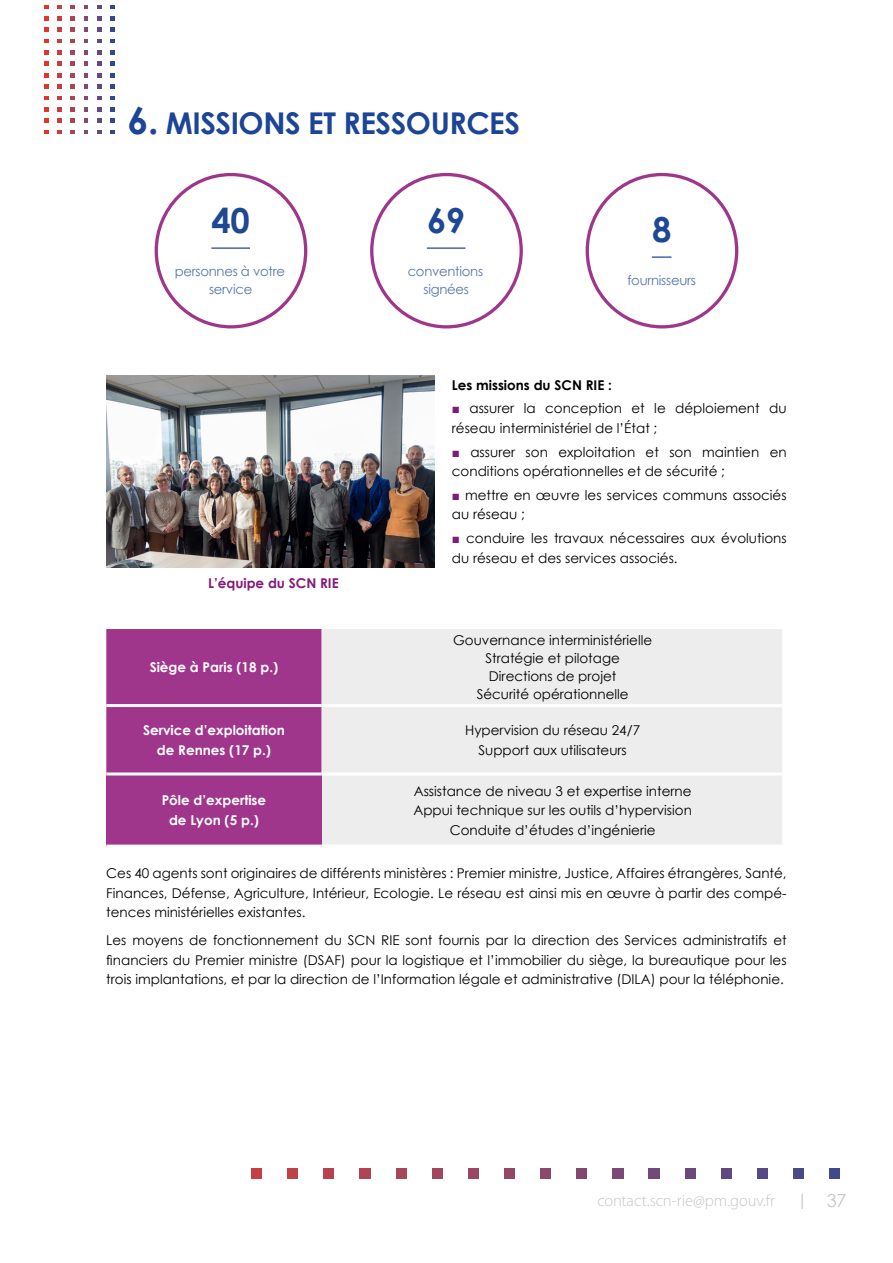
<style>
.page{position:relative;width:893px;height:1263px;background:#fff}
.page>*{position:absolute;margin:0;border:0;box-sizing:border-box;transform-origin:0 0}
.t1{font:700 34.5px "Century Gothic";color:#1e4893}
.t2{font:700 30px "Century Gothic";letter-spacing:-.015em;color:#1d4596}
.t3{font:18px "Century Gothic";color:#c6c6c6}
.t4{font:300 16.5px "Myriad Pro";letter-spacing:-.005em;color:#c6c6c6}
.t5{font:13.5px/19.5px "Century Gothic";color:#000}
.t6{font:700 13.5px/19.5px "Century Gothic";color:#fff;text-align:center}
.t7{font:700 13.5px "Century Gothic";color:#000}
.t8{font:700 13.5px "Century Gothic";color:#83197b}
.t9{font:13.2px/18px "Century Gothic";letter-spacing:-.02em;color:#5676ae;text-align:center}
.s1{font-size:37.5px}
.s2{color:#83197b}
.s3{font-size:16.5px}
</style>
<div class="page">
<svg style="left:830px;top:1168px;width:10px;height:11px"></svg>
<svg style="left:793px;top:1168px;width:11px;height:11px"></svg>
<svg style="left:757px;top:1168px;width:11px;height:11px"></svg>
<svg style="left:721px;top:1168px;width:10px;height:11px"></svg>
<svg style="left:685px;top:1168px;width:10px;height:11px"></svg>
<svg style="left:649px;top:1168px;width:10px;height:11px"></svg>
<svg style="left:613px;top:1168px;width:10px;height:11px"></svg>
<svg style="left:577px;top:1168px;width:10px;height:11px"></svg>
<svg style="left:504px;top:1168px;width:11px;height:11px"></svg>
<svg style="left:541px;top:1168px;width:10px;height:11px"></svg>
<svg style="left:468px;top:1168px;width:10px;height:11px"></svg>
<svg style="left:432px;top:1168px;width:10px;height:11px"></svg>
<svg style="left:396px;top:1168px;width:10px;height:11px"></svg>
<svg style="left:360px;top:1168px;width:10px;height:11px"></svg>
<svg style="left:324px;top:1168px;width:10px;height:11px"></svg>
<svg style="left:288px;top:1168px;width:10px;height:11px"></svg>
<svg style="left:251px;top:1168px;width:11px;height:11px"></svg>
<div style="left:106px;top:629px;width:216px;height:143px;background:#9f368b"></div>
<div style="left:322px;top:629px;width:460px;height:216px;background:#ededed"></div>
<div style="left:106px;top:774px;width:216px;height:72px;background:#9f368b"></div>
<hr style="left:322px;top:772px;width:460px;height:3px;background:#fff">
<hr style="left:106px;top:704px;width:216px;height:3px;background:#fff">
<hr style="left:322px;top:704px;width:460px;height:3px;background:#fff">
<hr style="left:106px;top:772px;width:216px;height:3px;background:#fff">
<hr style="left:106px;top:845px;width:216px;height:3px;background:#fff">
<svg style="left:45px;top:5px;width:3px;height:4px"></svg>
<svg style="left:58px;top:5px;width:4px;height:4px"></svg>
<svg style="left:71px;top:5px;width:4px;height:4px"></svg>
<svg style="left:84px;top:5px;width:4px;height:4px"></svg>
<svg style="left:97px;top:5px;width:4px;height:4px"></svg>
<svg style="left:110px;top:5px;width:4px;height:4px"></svg>
<svg style="left:45px;top:16px;width:3px;height:4px"></svg>
<svg style="left:58px;top:16px;width:4px;height:4px"></svg>
<svg style="left:71px;top:16px;width:4px;height:4px"></svg>
<svg style="left:84px;top:16px;width:4px;height:4px"></svg>
<svg style="left:97px;top:16px;width:4px;height:4px"></svg>
<svg style="left:110px;top:16px;width:4px;height:4px"></svg>
<svg style="left:58px;top:28px;width:4px;height:3px"></svg>
<svg style="left:71px;top:28px;width:4px;height:3px"></svg>
<svg style="left:84px;top:28px;width:4px;height:3px"></svg>
<svg style="left:97px;top:28px;width:4px;height:3px"></svg>
<svg style="left:110px;top:28px;width:4px;height:3px"></svg>
<svg style="left:45px;top:39px;width:3px;height:4px"></svg>
<svg style="left:58px;top:39px;width:4px;height:4px"></svg>
<svg style="left:71px;top:39px;width:4px;height:4px"></svg>
<svg style="left:84px;top:39px;width:4px;height:4px"></svg>
<svg style="left:97px;top:39px;width:4px;height:4px"></svg>
<svg style="left:110px;top:39px;width:4px;height:4px"></svg>
<svg style="left:58px;top:51px;width:4px;height:3px"></svg>
<svg style="left:71px;top:51px;width:4px;height:3px"></svg>
<svg style="left:84px;top:51px;width:4px;height:3px"></svg>
<svg style="left:97px;top:51px;width:4px;height:3px"></svg>
<svg style="left:110px;top:51px;width:4px;height:3px"></svg>
<svg style="left:45px;top:62px;width:3px;height:4px"></svg>
<svg style="left:58px;top:62px;width:4px;height:4px"></svg>
<svg style="left:71px;top:62px;width:4px;height:4px"></svg>
<svg style="left:84px;top:62px;width:4px;height:4px"></svg>
<svg style="left:97px;top:62px;width:4px;height:4px"></svg>
<svg style="left:110px;top:62px;width:4px;height:4px"></svg>
<svg style="left:45px;top:73px;width:3px;height:4px"></svg>
<svg style="left:58px;top:73px;width:4px;height:4px"></svg>
<svg style="left:71px;top:73px;width:4px;height:4px"></svg>
<svg style="left:84px;top:73px;width:4px;height:4px"></svg>
<svg style="left:97px;top:73px;width:4px;height:4px"></svg>
<svg style="left:110px;top:73px;width:4px;height:4px"></svg>
<svg style="left:58px;top:85px;width:4px;height:3px"></svg>
<svg style="left:71px;top:85px;width:4px;height:3px"></svg>
<svg style="left:84px;top:85px;width:4px;height:3px"></svg>
<svg style="left:97px;top:85px;width:4px;height:3px"></svg>
<svg style="left:110px;top:85px;width:4px;height:3px"></svg>
<svg style="left:45px;top:96px;width:3px;height:4px"></svg>
<svg style="left:58px;top:96px;width:4px;height:4px"></svg>
<svg style="left:71px;top:96px;width:4px;height:4px"></svg>
<svg style="left:84px;top:96px;width:4px;height:4px"></svg>
<svg style="left:97px;top:96px;width:4px;height:4px"></svg>
<svg style="left:110px;top:96px;width:4px;height:4px"></svg>
<svg style="left:45px;top:107px;width:3px;height:4px"></svg>
<svg style="left:58px;top:107px;width:4px;height:4px"></svg>
<svg style="left:71px;top:107px;width:4px;height:4px"></svg>
<svg style="left:84px;top:107px;width:4px;height:4px"></svg>
<svg style="left:97px;top:107px;width:4px;height:4px"></svg>
<svg style="left:110px;top:107px;width:4px;height:4px"></svg>
<svg style="left:45px;top:119px;width:3px;height:4px"></svg>
<svg style="left:58px;top:119px;width:4px;height:4px"></svg>
<svg style="left:71px;top:119px;width:4px;height:4px"></svg>
<svg style="left:84px;top:119px;width:4px;height:4px"></svg>
<svg style="left:97px;top:119px;width:4px;height:4px"></svg>
<svg style="left:110px;top:119px;width:4px;height:4px"></svg>
<svg style="left:45px;top:130px;width:3px;height:4px"></svg>
<svg style="left:58px;top:130px;width:4px;height:4px"></svg>
<svg style="left:71px;top:130px;width:4px;height:4px"></svg>
<svg style="left:84px;top:130px;width:4px;height:4px"></svg>
<svg style="left:97px;top:130px;width:4px;height:4px"></svg>
<svg style="left:110px;top:130px;width:4px;height:4px"></svg>
<hr style="left:211px;top:247px;width:39px;height:2px;background:#1e4893">
<div style="left:155px;top:173px;width:152px;height:155px;border:3px solid #9f368b;border-radius:50%"></div>
<svg style="left:652px;top:256px;width:19px;height:2px"></svg>
<div style="left:586px;top:173px;width:152px;height:155px;border:3px solid #9f368b;border-radius:50%"></div>
<hr style="left:427px;top:247px;width:38px;height:2px;background:#1e4893">
<div style="left:370px;top:173px;width:153px;height:155px;border:3px solid #9f368b;border-radius:50%"></div>
<img style="left:107px;top:375px;width:328px;height:192px">
<h2 class="t2" style="left:128px;top:101px;width:394px"><span class="s1">6.</span> MISSIONS ET RESSOURCES</h2>
<h1 class="t1" style="left:212px;top:195px;width:40px">40</h1>
<p class="t9" style="left:175px;top:262px;width:112px">personnes à votre service</p>
<h1 class="t1" style="left:427px;top:195px;width:39px">69</h1>
<p class="t9" style="left:408px;top:262px;width:77px">conventions signées</p>
<h1 class="t1" style="left:652px;top:204px;width:21px">8</h1>
<p class="t9" style="left:627px;top:271px;width:70px">fournisseurs</p>
<p class="t8" style="left:208px;top:573px;width:132px">L’équipe du SCN RIE</p>
<p class="t6" style="left:150px;top:657px;width:130px">Siège à Paris (18 p.)</p>
<p class="t7" style="left:452px;top:375px;width:162px">Les missions du SCN RIE :</p>
<p class="t5" style="left:452px;top:399px;width:336px"><span class="s2">■</span> assurer la conception et le déploiement du réseau interministériel de l’État ;</p>
<p class="t5" style="left:452px;top:442px;width:336px"><span class="s2">■</span> assurer son exploitation et son maintien en conditions opérationnelles et de sécurité ;</p>
<p class="t5" style="left:452px;top:485px;width:336px"><span class="s2">■</span> mettre en œuvre les services communs associés au réseau ;</p>
<p class="t5" style="left:452px;top:528px;width:336px"><span class="s2">■</span> conduire les travaux nécessaires aux évolutions du réseau et des services associés.</p>
<p class="t5" style="left:453px;top:631px;width:201px;line-height:18px;text-align:center">Gouvernance interministérielle<br>Stratégie et pilotage<br>Directions de projet<br>Sécurité opérationnelle</p>
<p class="t6" style="left:143px;top:720px;width:143px">Service d’exploitation de Rennes (17 p.)</p>
<p class="t5" style="left:465px;top:720px;width:176px;text-align:center">Hypervision du réseau 24/7<br>Support aux utilisateurs</p>
<p class="t6" style="left:162px;top:790px;width:106px">Pôle d’expertise de Lyon (5 p.)</p>
<p class="t5" style="left:413px;top:781px;width:280px;text-align:center">Assistance de niveau 3 et expertise interne<br>Appui technique sur les outils d’hypervision<br>Conduite d’études d’ingénierie</p>
<p class="t5" style="left:106px;top:863px;width:682px;text-align:justify">Ces 40 agents sont originaires de différents ministères : Premier ministre, Justice, Affaires étrangères, Santé, Finances, Défense, Agriculture, Intérieur, Ecologie. Le réseau est ainsi mis en œuvre à partir des compé&shy;tences ministérielles existantes.</p>
<p class="t5" style="left:106px;top:930px;width:682px;text-align:justify">Les moyens de fonctionnement du SCN RIE sont fournis par la direction des Services administratifs et financiers du Premier ministre (DSAF) pour la logistique et l’immobilier du siège, la bureautique pour les trois implantations, et par la direction de l’Information légale et administrative (DILA) pour la téléphonie.</p>
<p class="t4" style="left:597px;top:1192px;width:179px">contact.scn-rie@pm.gouv.fr</p>
<h3 class="t3" style="left:797px;top:1188px;width:51px"><span class="s3">|</span> 37</h3>
</div>
